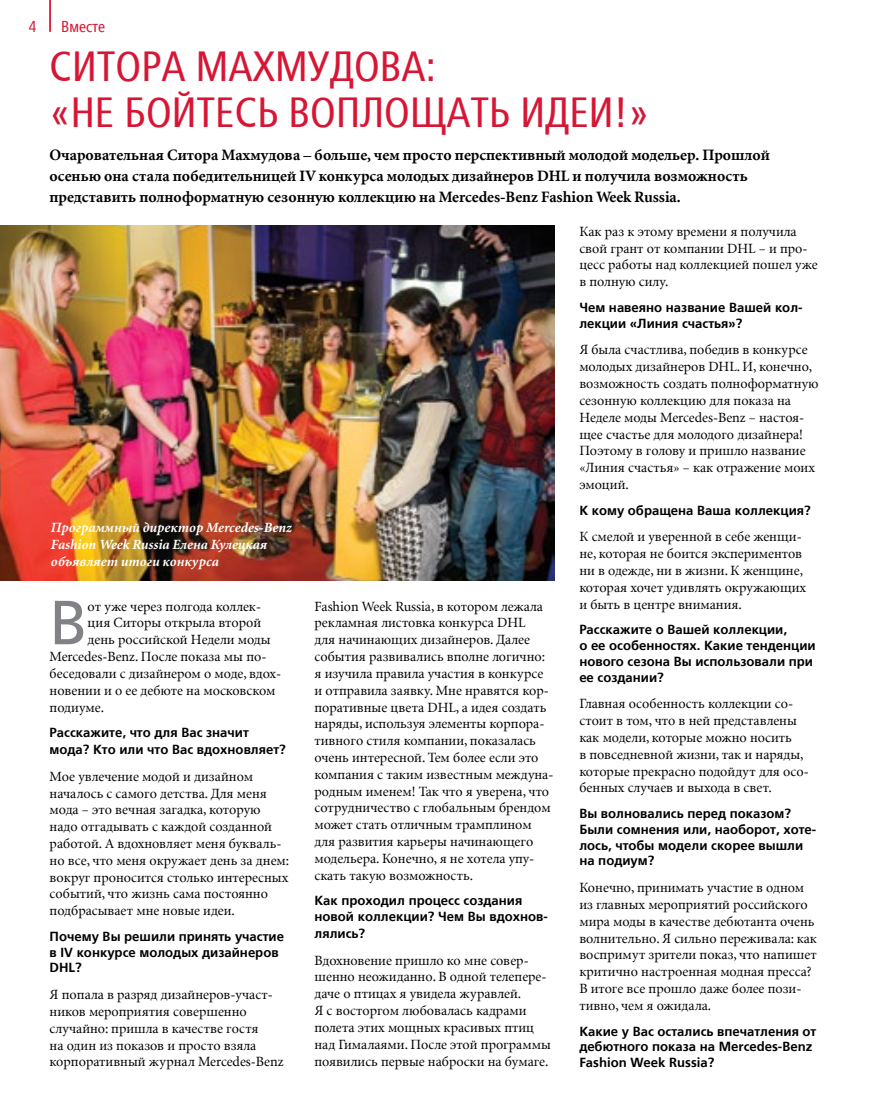
<style>
.page{position:relative;width:869px;height:1117px;background:#fff}
.page>*{position:absolute;margin:0;border:0;box-sizing:border-box;transform-origin:0 0}
.t1{font:62.12px "Frutiger LTCYR";color:#808285}
.t2{font:condensed 42px/45.5px "Frutiger LTCYR";color:#d71635}
.t3{font:700 15.75px/21px "Minion CYR";color:#000}
.t4{font:condensed 15.75px "Frutiger LTCYR";color:#d71635}
.t5{font:14px/16.8px "Minion CYR";color:#000}
.t6{font:italic 700 14px/16.8px "Minion CYR";color:#fff}
.t7{font:700 13.12px/15.8px "Frutiger LTCYR";color:#000}
</style>
<div class="page">
<hr style="left:49px;top:0;width:2px;height:32px;background:#d71635">
<img style="left:0;top:226px;width:554px;height:354px">
<p class="t4" style="left:29px;top:18px;width:9px">4</p>
<p class="t4" style="left:61px;top:18px;width:46px">Вместе</p>
<h2 class="t2" style="left:50px;top:45px;width:601px">Ситора Махмудова:<br>«Не бойтесь воплощать идеи!»</h2>
<p class="t3" style="left:49px;top:144px;width:721px">Очаровательная Ситора Махмудова – больше, чем просто перспективный молодой модельер. Прошлой осенью она стала победительницей IV конкурса молодых дизайнеров DHL и получила возможность представить полноформатную сезонную коллекцию на Mercedes-Benz Fashion Week Russia.</p>
<p class="t6" style="left:51px;top:519px;width:242px">Программный директор Mercedes-Benz<br>Fashion Week Russia Елена Кулецкая объявляет итоги конкурса</p>
<h1 class="t1" style="left:50px;top:588px;width:39px">В</h1>
<p class="t5" style="left:88px;top:597px;width:175px">от уже через полгода коллек-</p>
<p class="t5" style="left:88px;top:614px;width:175px">ция Ситоры открыла второй</p>
<p class="t5" style="left:88px;top:631px;width:184px">день российской Недели моды</p>
<p class="t5" style="left:50px;top:647px;width:218px">Mercedes-Benz. После показа мы по-</p>
<p class="t5" style="left:50px;top:664px;width:233px">беседовали с дизайнером о моде, вдох-</p>
<p class="t5" style="left:50px;top:681px;width:227px">новении и о ее дебюте на московском</p>
<p class="t5" style="left:50px;top:698px;width:56px">подиуме.</p>
<p class="t7" style="left:50px;top:724px;width:237px;line-height:16.8px">Расскажите, что для Вас значит мода? Кто или что Вас вдохновляет?</p>
<p class="t5" style="left:50px;top:767px;width:241px">Мое увлечение модой и дизайном началось с самого детства. Для меня мода – это вечная загадка, которую надо отгадывать с каждой созданной работой. А вдохновляет меня букваль&shy;но все, что меня окружает день за днем: вокруг проносится столько интересных событий, что жизнь сама постоянно подбрасывает мне новые идеи.</p>
<p class="t7" style="left:50px;top:928px;width:236px">Почему Вы решили принять участие в IV конкурсе молодых дизайнеров<br>DHL?</p>
<p class="t5" style="left:50px;top:985px;width:235px">Я попала в разряд дизайнеров-участ&shy;ников мероприятия совершенно случайно: пришла в качестве гостя<br>на один из показов и просто взяла корпоративный журнал Mercedes-Benz</p>
<p class="t5" style="left:314px;top:597px;width:240px">Fashion Week Russia, в котором лежала рекламная листовка конкурса DHL<br>для начинающих дизайнеров. Далее события развивались вполне логично: я изучила правила участия в конкурсе и отправила заявку. Мне нравятся кор&shy;поративные цвета DHL, а идея создать наряды, используя элементы корпора&shy;тивного стиля компании, показалась очень интересной. Тем более если это компания с таким известным междуна&shy;родным именем! Так что я уверена, что сотрудничество с глобальным брендом может стать отличным трамплином для развития карьеры начинающего модельера. Конечно, я не хотела упу&shy;скать такую возможность.</p>
<p class="t7" style="left:314px;top:892px;width:235px;line-height:16.3px">Как проходил процесс создания новой коллекции? Чем Вы вдохнов&shy;лялись?</p>
<p class="t5" style="left:314px;top:951px;width:238px">Вдохновение пришло ко мне совер&shy;шенно неожиданно. В одной телепере&shy;даче о птицах я увидела журавлей.<br>Я с восторгом любовалась кадрами полета этих мощных красивых птиц над Гималаями. После этой программы появились первые наброски на бумаге.</p>
<p class="t5" style="left:579px;top:223px;width:240px">Как раз к этому времени я получила свой грант от компании DHL – и про&shy;цесс работы над коллекцией пошел уже в полную силу.</p>
<p class="t7" style="left:579px;top:299px;width:225px">Чем навеяно название Вашей кол&shy;лекции «Линия счастья»?</p>
<p class="t5" style="left:579px;top:341px;width:241px">Я была счастлива, победив в конкурсе молодых дизайнеров DHL. И, конечно, возможность создать полноформатную сезонную коллекцию для показа на<br>Неделе моды Mercedes-Benz – настоя&shy;щее счастье для молодого дизайнера!<br>Поэтому в голову и пришло название «Линия счастья» – как отражение моих эмоций.</p>
<p class="t7" style="left:579px;top:502px;width:233px">К кому обращена Ваша коллекция?</p>
<p class="t5" style="left:579px;top:528px;width:228px">К смелой и уверенной в себе женщи&shy;не, которая не боится экспериментов ни в одежде, ни в жизни. К женщине, которая хочет удивлять окружающих и быть в центре внимания.</p>
<p class="t7" style="left:579px;top:622px;width:238px">Расскажите о Вашей коллекции,<br>о ее особенностях. Какие тенденции нового сезона Вы использовали при ее создании?</p>
<p class="t5" style="left:579px;top:695px;width:231px">Главная особенность коллекции со&shy;стоит в том, что в ней представлены как модели, которые можно носить<br>в повседневной жизни, так и наряды, которые прекрасно подойдут для осо&shy;бенных случаев и выхода в свет.</p>
<p class="t7" style="left:579px;top:805px;width:238px">Вы волновались перед показом?<br>Были сомнения или, наоборот, хоте&shy;лось, чтобы модели скорее вышли на подиум?</p>
<p class="t5" style="left:579px;top:878px;width:239px">Конечно, принимать участие в одном из главных мероприятий российского мира моды в качестве дебютанта очень волнительно. Я сильно переживала: как воспримут зрители показ, что напишет критично настроенная модная пресса?<br>В итоге все прошло даже более пози&shy;тивно, чем я ожидала.</p>
<p class="t7" style="left:579px;top:1022px;width:238px">Какие у Вас остались впечатления от дебютного показа на Mercedes-Benz<br>Fashion Week Russia?</p>
</div>
